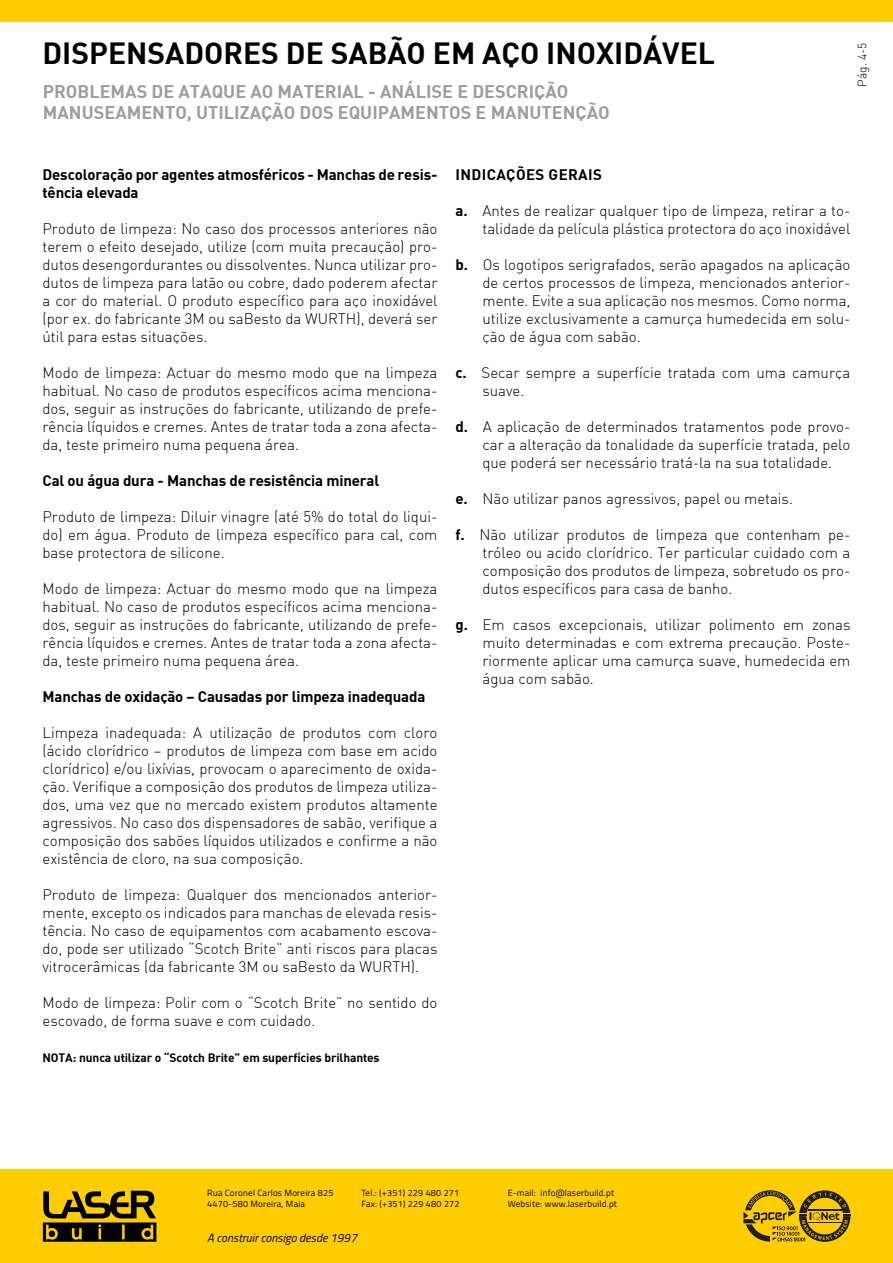
<style>
.page{position:relative;width:893px;height:1263px;background:#fff}
.page>*{position:absolute;margin:0;border:0;box-sizing:border-box;transform-origin:0 0}
.t1{font:700 30px "DI Nbek";color:#000}
.t2{font:700 18px/21.6px "DI Nbek";color:#9d9d9c}
.t3{font:300 15px/18px "DI Nbek";color:#000;text-align:justify}
.t4{font:700 15px/18px "DI Nbek";letter-spacing:-.01em;color:#000}
.t5{font:700 15px "DI Nbek";letter-spacing:.025em;color:#000}
.t6{font:700 12px "DI Nbek";letter-spacing:-.01em;color:#000}
.t7{font:italic 12px "Titillium";color:#000}
.t8{font:300 12px "DI Nbek";color:#000}
.t9{font:9px/10.8px "Titillium";letter-spacing:.025em;color:#000}
.s1{font-weight:700}
</style>
<div class="page">
<div style="left:0;top:0;width:893px;height:21px;background:#ffcd02"></div>
<div style="left:1px;top:1169px;width:892px;height:94px;background:#ffcd02"></div>
<svg style="left:43px;top:1191px;width:113px;height:51px"></svg>
<svg style="left:743px;top:1190px;width:107px;height:52px"></svg>
<h1 class="t1" style="left:43px;top:33px;width:674px">DISPENSADORES DE SABÃO EM AÇO INOXIDÁVEL</h1>
<p class="t8" style="left:855px;top:87px;width:46px;rotate:-90deg">Pág. 4-5</p>
<p class="t2" style="left:43px;top:79px;width:568px">PROBLEMAS DE ATAQUE AO MATERIAL - ANÁLISE E DESCRIÇÃO<br>MANUSEAMENTO, UTILIZAÇÃO DOS EQUIPAMENTOS E MANUTENÇÃO</p>
<p class="t4" style="left:43px;top:165px;width:396px">Descoloração por agentes atmosféricos - Manchas de resis&shy;tência elevada</p>
<p class="t3" style="left:43px;top:219px;width:396px">Produto de limpeza: No caso dos processos anteriores não terem o efeito desejado, utilize (com muita precaução) pro&shy;dutos desengordurantes ou dissolventes. Nunca utilizar pro&shy;dutos de limpeza para latão ou cobre, dado poderem afectar a cor do material. O produto específico para aço inoxidável (por ex. do fabricante 3M ou saBesto da WURTH), deverá ser útil para estas situações.</p>
<p class="t3" style="left:43px;top:363px;width:396px">Modo de limpeza: Actuar do mesmo modo que na limpeza habitual. No caso de produtos específicos acima menciona&shy;dos, seguir as instruções do fabricante, utilizando de prefe&shy;rência líquidos e cremes. Antes de tratar toda a zona afecta&shy;da, teste primeiro numa pequena área.</p>
<p class="t4" style="left:43px;top:471px;width:338px">Cal ou água dura - Manchas de resistência mineral</p>
<p class="t3" style="left:43px;top:507px;width:396px">Produto de limpeza: Diluir vinagre (até 5% do total do liqui&shy;do) em água. Produto de limpeza específico para cal, com base protectora de silicone.</p>
<p class="t3" style="left:43px;top:579px;width:396px">Modo de limpeza: Actuar do mesmo modo que na limpeza habitual. No caso de produtos específicos acima menciona&shy;dos, seguir as instruções do fabricante, utilizando de prefe&shy;rência líquidos e cremes. Antes de tratar toda a zona afecta&shy;da, teste primeiro numa pequena área.</p>
<p class="t4" style="left:43px;top:687px;width:384px">Manchas de oxidação – Causadas por limpeza inadequada</p>
<p class="t3" style="left:43px;top:723px;width:396px">Limpeza inadequada: A utilização de produtos com cloro (ácido clorídrico – produtos de limpeza com base em acido clorídrico) e/ou lixívias, provocam o aparecimento de oxida&shy;ção. Verifique a composição dos produtos de limpeza utiliza&shy;dos, uma vez que no mercado existem produtos altamente agressivos. No caso dos dispensadores de sabão, verifique a composição dos sabões líquidos utilizados e confirme a não existência de cloro, na sua composição.</p>
<p class="t3" style="left:43px;top:885px;width:396px">Produto de limpeza: Qualquer dos mencionados anterior&shy;mente, excepto os indicados para manchas de elevada resis&shy;tência. No caso de equipamentos com acabamento escova&shy;do, pode ser utilizado “Scotch Brite” anti riscos para placas vitrocerâmicas (da fabricante 3M ou saBesto da WURTH).</p>
<p class="t3" style="left:43px;top:993px;width:396px">Modo de limpeza: Polir com o “Scotch Brite” no sentido do escovado, de forma suave e com cuidado.</p>
<p class="t6" style="left:43px;top:1050px;width:339px">NOTA: nunca utilizar o “Scotch Brite” em superfícies brilhantes</p>
<p class="t5" style="left:455px;top:165px;width:148px">INDICAÇÕES GERAIS</p>
<p class="t3" style="left:455px;top:201px;width:396px;text-align:right"><span class="s1">a.</span> Antes de realizar qualquer tipo de limpeza, retirar a to&shy;talidade da película plástica protectora do aço inoxidável</p>
<p class="t3" style="left:482px;top:255px;width:369px;text-indent:-27px"><span class="s1">b.</span> Os logotipos serigrafados, serão apagados na aplicação de certos processos de limpeza, mencionados anterior&shy;mente. Evite a sua aplicação nos mesmos. Como norma, utilize exclusivamente a camurça humedecida em solu&shy;ção de água com sabão.</p>
<p class="t3" style="left:482px;top:363px;width:369px;text-indent:-27px"><span class="s1">c.</span> Secar sempre a superfície tratada com uma camurça suave.</p>
<p class="t3" style="left:482px;top:417px;width:369px;text-indent:-27px"><span class="s1">d.</span> A aplicação de determinados tratamentos pode provo&shy;car a alteração da tonalidade da superfície tratada, pelo que poderá ser necessário tratá-la na sua totalidade.</p>
<p class="t3" style="left:455px;top:489px;width:339px"><span class="s1">e.</span> Não utilizar panos agressivos, papel ou metais.</p>
<p class="t3" style="left:482px;top:525px;width:369px;text-indent:-27px"><span class="s1">f.</span> Não utilizar produtos de limpeza que contenham pe&shy;tróleo ou acido clorídrico. Ter particular cuidado com a composição dos produtos de limpeza, sobretudo os pro&shy;dutos específicos para casa de banho.</p>
<p class="t3" style="left:482px;top:615px;width:369px;text-indent:-27px"><span class="s1">g.</span> Em casos excepcionais, utilizar polimento em zonas muito determinadas e com extrema precaução. Poste&shy;riormente aplicar uma camurça suave, humedecida em água com sabão.</p>
<p class="t9" style="left:207px;top:1187px;width:128px">Rua Coronel Carlos Moreira 825<br>4470-580 Moreira, Maia</p>
<p class="t9" style="left:361px;top:1187px;width:100px">Tel.: (+351) 229 480 271<br>Fax: (+351) 229 480 272</p>
<p class="t9" style="left:508px;top:1187px;width:111px">E-mail: info@laserbuild.pt<br>Website: www.laserbuild.pt</p>
<p class="t7" style="left:207px;top:1229px;width:151px">A construir consigo desde 1997</p>
</div>
